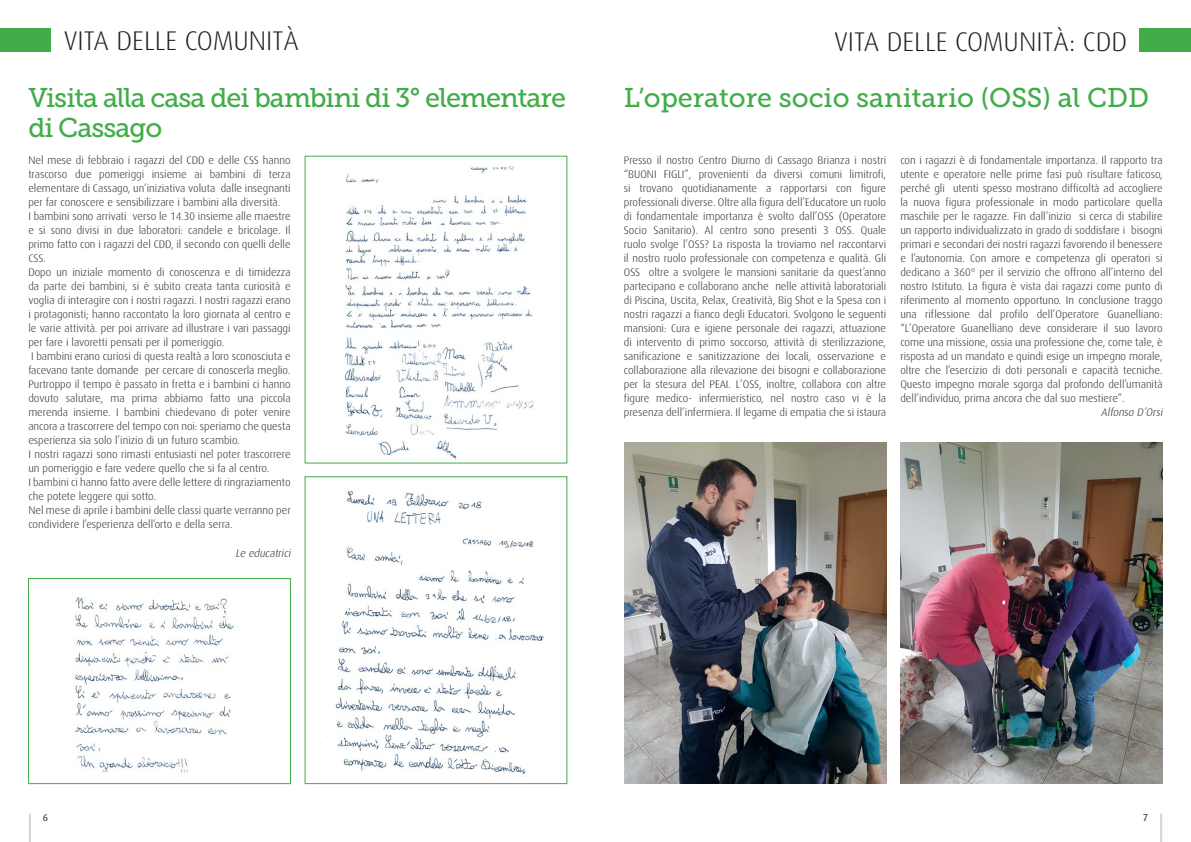
<style>
.page{position:relative;width:1191px;height:842px;background:#fff}
.page>*{position:absolute;margin:0;border:0;box-sizing:border-box;transform-origin:0 0}
.t1{font:27px/30px "Museo Slab 500";letter-spacing:-.035em;color:#41ad49}
.t2{font:300 27px "Dax";color:#231f20}
.t3{font:27px "Museo Slab 500";color:#41ad49}
.t4{font:300 11px/14px "Dax";color:#231f20;text-align:justify}
.t5{font:italic 300 11px "Dax";color:#231f20}
.t6{font:10px "Dax";color:#231f20}
</style>
<div class="page">
<hr style="left:29px;top:814px;width:2px;height:28px;background:#d1d3d4">
<hr style="left:1160px;top:814px;width:2px;height:28px;background:#d1d3d4">
<div style="left:0;top:28px;width:51px;height:24px;background:#41ad49"></div>
<img style="left:320px;top:490px;width:224px;height:285px">
<div style="left:305px;top:476px;width:262px;height:308px;border:1px solid #41ad49"></div>
<img style="left:74px;top:597px;width:160px;height:176px">
<div style="left:28px;top:578px;width:263px;height:206px;border:1px solid #41ad49"></div>
<img style="left:345px;top:166px;width:189px;height:294px">
<div style="left:1140px;top:28px;width:51px;height:24px;background:#41ad49"></div>
<img style="left:901px;top:442px;width:261px;height:342px">
<img style="left:624px;top:442px;width:262px;height:342px">
<h1 class="t2" style="left:64px;top:28px;width:236px">VITA DELLE COMUNITÀ</h1>
<h1 class="t2" style="left:834px;top:29px;width:295px">VITA DELLE COMUNITÀ: CDD</h1>
<h1 class="t1" style="left:28px;top:85px;width:539px">Visita alla casa dei bambini di 3° elementare di Cassago</h1>
<h1 class="t3" style="left:624px;top:87px;width:527px">L’operatore socio sanitario (OSS) al CDD</h1>
<p class="t4" style="left:28px;top:154px;width:264px;text-align:left">Nel mese di febbraio i ragazzi del CDD e delle CSS hanno trascorso due pomeriggi insieme ai bambini di terza elementare di Cassago, un’iniziativa voluta dalle insegnanti per far conoscere e sensibilizzare i bambini alla diversità.<br>I bambini sono arrivati verso le 14.30 insieme alle maestre e si sono divisi in due laboratori: candele e bricolage. Il primo fatto con i ragazzi del CDD, il secondo con quelli delle CSS.<br>Dopo un iniziale momento di conoscenza e di timidezza da parte dei bambini, si è subito creata tanta curiosità e voglia di interagire con i nostri ragazzi. I nostri ragazzi erano i protagonisti; hanno raccontato la loro giornata al centro e le varie attività. per poi arrivare ad illustrare i vari passaggi per fare i lavoretti pensati per il pomeriggio.<br>I bambini erano curiosi di questa realtà a loro sconosciuta e facevano tante domande per cercare di conoscerla meglio.<br>Purtroppo il tempo è passato in fretta e i bambini ci hanno dovuto salutare, ma prima abbiamo fatto una piccola merenda insieme. I bambini chiedevano di poter venire ancora a trascorrere del tempo con noi: speriamo che questa esperienza sia solo l’inizio di un futuro scambio.<br>I nostri ragazzi sono rimasti entusiasti nel poter trascorrere un pomeriggio e fare vedere quello che si fa al centro.<br>I bambini ci hanno fatto avere delle lettere di ringraziamento che potete leggere qui sotto.<br>Nel mese di aprile i bambini delle classi quarte verranno per condividere l’esperienza dell’orto e della serra.</p>
<p class="t5" style="left:235px;top:547px;width:59px">Le educatrici</p>
<p class="t4" style="left:624px;top:154px;width:264px">Presso il nostro Centro Diurno di Cassago Brianza i nostri “BUONI FIGLI”, provenienti da diversi comuni limitrofi, si trovano quotidianamente a rapportarsi con figure professionali diverse. Oltre alla figura dell’Educatore un ruolo di fondamentale importanza è svolto dall’OSS (Operatore Socio Sanitario). Al centro sono presenti 3 OSS. Quale ruolo svolge l’OSS? La risposta la troviamo nel raccontarvi il nostro ruolo professionale con competenza e qualità. Gli OSS oltre a svolgere le mansioni sanitarie da quest’anno partecipano e collaborano anche nelle attività laboratoriali di Piscina, Uscita, Relax, Creatività, Big Shot e la Spesa con i nostri ragazzi a fianco degli Educatori. Svolgono le seguenti mansioni: Cura e igiene personale dei ragazzi, attuazione di intervento di primo soccorso, attività di sterilizzazione, sanificazione e sanitizzazione dei locali, osservazione e collaborazione alla rilevazione dei bisogni e collaborazione per la stesura del PEAI. L’OSS, inoltre, collabora con altre figure medico- infermieristico, nel nostro caso vi è la presenza dell’infermiera. Il legame di empatia che si istaura</p>
<p class="t4" style="left:900px;top:154px;width:264px">con i ragazzi è di fondamentale importanza. Il rapporto tra utente e operatore nelle prime fasi può risultare faticoso, perché gli utenti spesso mostrano difficoltà ad accogliere la nuova figura professionale in modo particolare quella maschile per le ragazze. Fin dall’inizio si cerca di stabilire un rapporto individualizzato in grado di soddisfare i bisogni primari e secondari dei nostri ragazzi favorendo il benessere e l’autonomia. Con amore e competenza gli operatori si dedicano a 360° per il servizio che offrono all’interno del nostro Istituto. La figura è vista dai ragazzi come punto di riferimento al momento opportuno. In conclusione traggo una riflessione dal profilo dell’Operatore Guanelliano: “L’Operatore Guanelliano deve considerare il suo lavoro come una missione, ossia una professione che, come tale, è risposta ad un mandato e quindi esige un impegno morale, oltre che l’esercizio di doti personali e capacità tecniche.<br>Questo impegno morale sgorga dal profondo dell’umanità dell’individuo, prima ancora che dal suo mestiere”.</p>
<p class="t5" style="left:1101px;top:407px;width:65px">Alfonso D’Orsi</p>
<p class="t6" style="left:43px;top:813px;width:7px">6</p>
<p class="t6" style="left:1143px;top:813px;width:7px">7</p>
</div>
